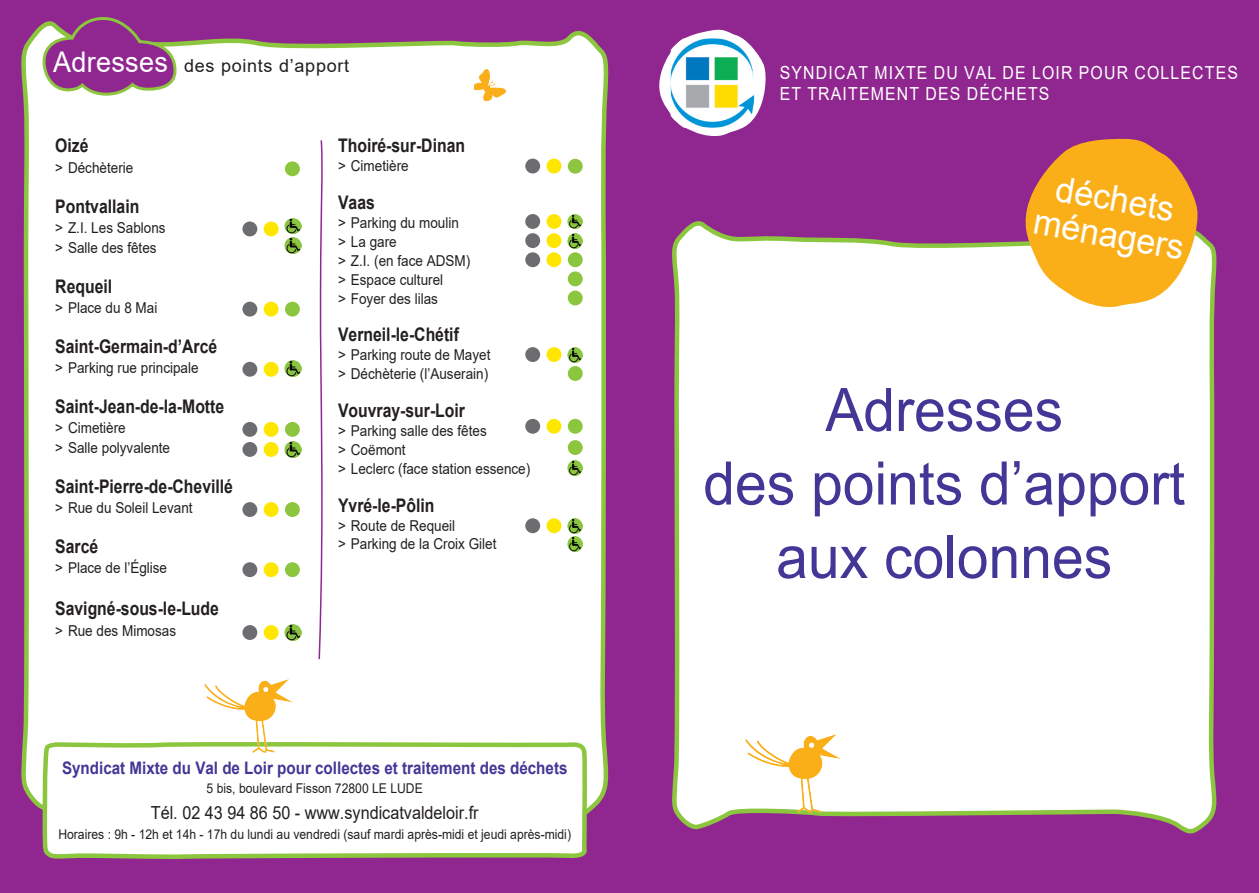
<style>
.page{position:relative;width:1259px;height:893px;background:#90268f}
.page>*{position:absolute;margin:0;border:0;box-sizing:border-box;transform-origin:0 0}
.t1{font:60px/73.5px "Arial";color:#423796;text-align:center;scale:.95 1}
.t2{font:36px/36px "Arial";color:#fff;text-align:center;scale:.95 1}
.t3{font:700 18.75px "Arial";color:#231f20;scale:.84 1}
.t4{font:18px/21.6px "Arial";letter-spacing:.075em;color:#fff;scale:.88 1}
.t5{font:18px "Arial";color:#231f20;scale:.9 1}
.t6{font:18px "Arial";letter-spacing:.04em;color:#231f20}
.t7{font:700 17.25px "Arial";color:#423796;scale:.88 1}
.t8{font:15px/18.9px "Arial";color:#231f20;scale:.9 1}
.t9{font:13.5px "Arial";color:#231f20;scale:.9 1}
.s1{font-size:28.5px;color:#fff}
</style>
<div class="page">
<div style="left:21px;top:28px;width:588px;height:784px;background:#fff"></div>
<svg style="left:672px;top:221px;width:545px;height:613px;background:#f5f0f3"></svg>
<img style="left:745px;top:734px;width:96px;height:78px">
<div style="left:285px;top:161px;width:15px;height:15px;background:#8bc63e;border-radius:50%"></div>
<div style="left:242px;top:222px;width:15px;height:14px;background:#6c6d70;border-radius:50%"></div>
<div style="left:264px;top:222px;width:15px;height:14px;background:#ffe601;border-radius:50%"></div>
<div style="left:242px;top:302px;width:15px;height:15px;background:#6c6d70;border-radius:50%"></div>
<div style="left:264px;top:302px;width:15px;height:15px;background:#ffe601;border-radius:50%"></div>
<div style="left:285px;top:302px;width:15px;height:15px;background:#8bc63e;border-radius:50%"></div>
<div style="left:242px;top:362px;width:15px;height:15px;background:#6c6d70;border-radius:50%"></div>
<div style="left:264px;top:362px;width:15px;height:15px;background:#ffe601;border-radius:50%"></div>
<div style="left:242px;top:422px;width:15px;height:15px;background:#6c6d70;border-radius:50%"></div>
<div style="left:264px;top:422px;width:15px;height:15px;background:#ffe601;border-radius:50%"></div>
<div style="left:285px;top:422px;width:15px;height:15px;background:#8bc63e;border-radius:50%"></div>
<div style="left:242px;top:442px;width:15px;height:15px;background:#6c6d70;border-radius:50%"></div>
<div style="left:264px;top:442px;width:15px;height:15px;background:#ffe601;border-radius:50%"></div>
<div style="left:242px;top:502px;width:15px;height:15px;background:#6c6d70;border-radius:50%"></div>
<div style="left:264px;top:502px;width:15px;height:15px;background:#ffe601;border-radius:50%"></div>
<div style="left:285px;top:502px;width:15px;height:15px;background:#8bc63e;border-radius:50%"></div>
<div style="left:242px;top:562px;width:15px;height:15px;background:#6c6d70;border-radius:50%"></div>
<div style="left:264px;top:562px;width:15px;height:15px;background:#ffe601;border-radius:50%"></div>
<div style="left:285px;top:562px;width:15px;height:15px;background:#8bc63e;border-radius:50%"></div>
<div style="left:242px;top:625px;width:15px;height:15px;background:#6c6d70;border-radius:50%"></div>
<div style="left:264px;top:625px;width:15px;height:15px;background:#ffe601;border-radius:50%"></div>
<svg style="left:40px;top:739px;width:550px;height:120px;background:#f3f7ed"></svg>
<svg style="left:1022px;top:138px;width:177px;height:172px;background:#eda945"></svg>
<svg style="left:659px;top:29px;width:107px;height:108px"></svg>
<img style="left:204px;top:680px;width:89px;height:72px">
<svg style="left:318px;top:139px;width:7px;height:522px;background:#e7d0e6"></svg>
<img style="left:475px;top:69px;width:30px;height:32px">
<img style="left:671px;top:38px;width:83px;height:90px">
<svg style="left:38px;top:17px;width:140px;height:80px"></svg>
<img style="left:285px;top:237px;width:16px;height:16px">
<img style="left:285px;top:218px;width:16px;height:16px">
<img style="left:285px;top:361px;width:16px;height:15px">
<img style="left:285px;top:441px;width:16px;height:16px">
<img style="left:285px;top:624px;width:16px;height:16px">
<div style="left:568px;top:159px;width:15px;height:15px;background:#8bc63e;border-radius:50%"></div>
<div style="left:525px;top:347px;width:15px;height:15px;background:#6c6d70;border-radius:50%"></div>
<div style="left:546px;top:347px;width:15px;height:15px;background:#ffe601;border-radius:50%"></div>
<div style="left:525px;top:518px;width:15px;height:15px;background:#6c6d70;border-radius:50%"></div>
<div style="left:546px;top:518px;width:15px;height:15px;background:#ffe601;border-radius:50%"></div>
<div style="left:525px;top:159px;width:15px;height:14px;background:#6c6d70;border-radius:50%"></div>
<div style="left:546px;top:159px;width:15px;height:14px;background:#ffe601;border-radius:50%"></div>
<img style="left:568px;top:214px;width:14px;height:15px">
<div style="left:525px;top:214px;width:15px;height:15px;background:#6c6d70;border-radius:50%"></div>
<div style="left:546px;top:214px;width:15px;height:15px;background:#ffe601;border-radius:50%"></div>
<div style="left:525px;top:233px;width:15px;height:15px;background:#6c6d70;border-radius:50%"></div>
<div style="left:546px;top:233px;width:15px;height:15px;background:#ffe601;border-radius:50%"></div>
<img style="left:568px;top:233px;width:14px;height:15px">
<div style="left:525px;top:252px;width:15px;height:15px;background:#6c6d70;border-radius:50%"></div>
<div style="left:546px;top:252px;width:15px;height:15px;background:#ffe601;border-radius:50%"></div>
<div style="left:568px;top:252px;width:15px;height:15px;background:#8bc63e;border-radius:50%"></div>
<div style="left:568px;top:271px;width:15px;height:15px;background:#8bc63e;border-radius:50%"></div>
<div style="left:568px;top:291px;width:15px;height:14px;background:#8bc63e;border-radius:50%"></div>
<img style="left:568px;top:347px;width:14px;height:15px">
<div style="left:568px;top:366px;width:15px;height:15px;background:#8bc63e;border-radius:50%"></div>
<div style="left:525px;top:419px;width:15px;height:15px;background:#6c6d70;border-radius:50%"></div>
<div style="left:546px;top:419px;width:15px;height:15px;background:#ffe601;border-radius:50%"></div>
<div style="left:568px;top:419px;width:15px;height:15px;background:#8bc63e;border-radius:50%"></div>
<div style="left:568px;top:440px;width:15px;height:15px;background:#8bc63e;border-radius:50%"></div>
<img style="left:568px;top:461px;width:14px;height:15px">
<img style="left:568px;top:519px;width:14px;height:15px">
<img style="left:568px;top:537px;width:14px;height:15px">
<p class="t6" style="left:53px;top:53px;width:297px"><span class="s1">Adresses</span> des points d’apport</p>
<p class="t3" style="left:55px;top:133px;width:41px">Oizé</p>
<p class="t8" style="left:55px;top:158px;width:88px">&gt; Déchèterie</p>
<p class="t3" style="left:55px;top:193px;width:102px">Pontvallain</p>
<p class="t8" style="left:55px;top:217px;width:124px;line-height:20.1px">&gt; Z.I. Les Sablons &gt; Salle des fêtes</p>
<p class="t3" style="left:55px;top:273px;width:69px">Requeil</p>
<p class="t8" style="left:55px;top:298px;width:115px">&gt; Place du 8 Mai</p>
<p class="t3" style="left:55px;top:333px;width:194px">Saint-Germain-d’Arcé</p>
<p class="t8" style="left:55px;top:358px;width:161px">&gt; Parking rue principale</p>
<p class="t3" style="left:55px;top:393px;width:203px">Saint-Jean-de-la-Motte</p>
<p class="t8" style="left:55px;top:418px;width:129px;line-height:20.1px">&gt; Cimetière<br>&gt; Salle polyvalente</p>
<p class="t3" style="left:55px;top:473px;width:213px">Saint-Pierre-de-Chevillé</p>
<p class="t8" style="left:55px;top:498px;width:154px">&gt; Rue du Soleil Levant</p>
<p class="t3" style="left:55px;top:533px;width:53px">Sarcé</p>
<p class="t8" style="left:55px;top:559px;width:126px">&gt; Place de l’Église</p>
<p class="t3" style="left:55px;top:595px;width:196px">Savigné-sous-le-Lude</p>
<p class="t8" style="left:55px;top:621px;width:136px">&gt; Rue des Mimosas</p>
<p class="t3" style="left:338px;top:133px;width:153px">Thoiré-sur-Dinan</p>
<p class="t8" style="left:338px;top:157px;width:80px">&gt; Cimetière</p>
<p class="t3" style="left:338px;top:189px;width:45px">Vaas</p>
<p class="t8" style="left:338px;top:213px;width:148px">&gt; Parking du moulin &gt; La gare<br>&gt; Z.I. (en face ADSM) &gt; Espace culturel<br>&gt; Foyer des lilas</p>
<p class="t3" style="left:338px;top:322px;width:145px">Verneil-le-Chétif</p>
<p class="t8" style="left:338px;top:346px;width:171px">&gt; Parking route de Mayet &gt; Déchèterie (l’Auserain)</p>
<p class="t3" style="left:338px;top:397px;width:153px">Vouvray-sur-Loir</p>
<p class="t8" style="left:338px;top:421px;width:215px">&gt; Parking salle des fêtes<br>&gt; Coëmont<br>&gt; Leclerc (face station essence)</p>
<p class="t3" style="left:338px;top:492px;width:116px">Yvré-le-Pôlin</p>
<p class="t8" style="left:338px;top:516px;width:177px">&gt; Route de Requeil<br>&gt; Parking de la Croix Gilet</p>
<p class="t7" style="left:62px;top:756px;width:576px">Syndicat Mixte du Val de Loir pour collectes et traitement des déchets</p>
<p class="t9" style="left:207px;top:779px;width:242px">5 bis, boulevard Fisson 72800 LE LUDE</p>
<p class="t5" style="left:151px;top:800px;width:366px">Tél. 02 43 94 86 50 - www.syndicatvaldeloir.fr</p>
<p class="t9" style="left:58px;top:825px;width:571px">Horaires : 9h - 12h et 14h - 17h du lundi au vendredi (sauf mardi après-midi et jeudi après-midi)</p>
<p class="t4" style="left:779px;top:61px;width:522px">SYNDICAT MIXTE DU VAL DE LOIR POUR COLLECTES<br>ET TRAITEMENT DES DÉCHETS</p>
<h2 class="t2" style="left:1043px;top:167px;width:162px;rotate:10deg">déchets ménagers</h2>
<h1 class="t1" style="left:703px;top:373px;width:508px">Adresses<br>des points d’apport aux colonnes</h1>
</div>
